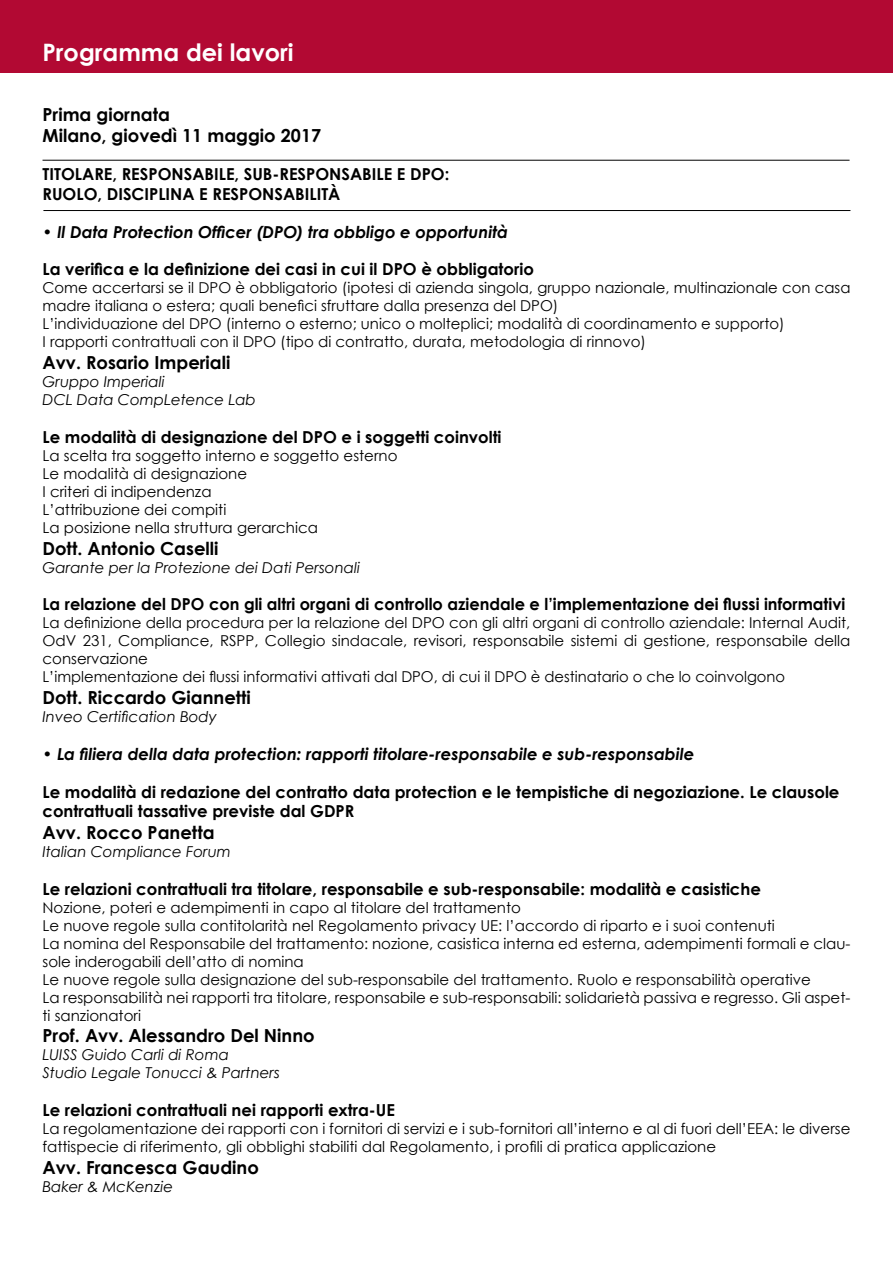
<style>
.page{position:relative;width:893px;height:1263px;background:#fff}
.page>*{position:absolute;margin:0;border:0;box-sizing:border-box;transform-origin:0 0}
.t1{font:700 24px "Century Gothic";color:#fff}
.t2{font:700 18px/21.6px "Century Gothic";color:#000}
.t3{font:700 16.5px/19.8px "Century Gothic";color:#000}
.t4{font:italic 700 16.5px "Century Gothic";color:#000}
.t5{font:15px/18px "Century Gothic";color:#000}
.t6{font:italic 15px/18px "Century Gothic";color:#000}
</style>
<div class="page">
<div style="left:0;top:0;width:893px;height:72px;background:#b20933"></div>
<hr style="left:43px;top:160px;width:806px;height:1px;background:#000">
<hr style="left:43px;top:210px;width:807px;height:1px;background:#000">
<h1 class="t1" style="left:43px;top:34px;width:253px">Programma dei lavori</h1>
<p class="t2" style="left:43px;top:103px;width:280px">Prima giornata<br>Milano, giovedì 11 maggio 2017</p>
<p class="t3" style="left:43px;top:163px;width:408px">TITOLARE, RESPONSABILE, SUB-RESPONSABILE E DPO:<br>RUOLO, DISCIPLINA E RESPONSABILITÀ</p>
<p class="t4" style="left:43px;top:219px;width:467px">• Il Data Protection Officer (DPO) tra obbligo e opportunità</p>
<p class="t3" style="left:43px;top:259px;width:493px">La verifica e la definizione dei casi in cui il DPO è obbligatorio</p>
<p class="t5" style="left:43px;top:279px;width:809px">Come accertarsi se il DPO è obbligatorio (ipotesi di azienda singola, gruppo nazionale, multinazionale con casa madre italiana o estera; quali benefici sfruttare dalla presenza del DPO)<br>L’individuazione del DPO (interno o esterno; unico o molteplici; modalità di coordinamento e supporto)<br>I rapporti contrattuali con il DPO (tipo di contratto, durata, metodologia di rinnovo)</p>
<p class="t2" style="left:43px;top:351px;width:189px">Avv. Rosario Imperiali</p>
<p class="t6" style="left:43px;top:372px;width:215px">Gruppo Imperiali<br>DCL Data CompLetence Lab</p>
<p class="t3" style="left:43px;top:426px;width:461px">Le modalità di designazione del DPO e i soggetti coinvolti</p>
<p class="t5" style="left:43px;top:446px;width:356px">La scelta tra soggetto interno e soggetto esterno Le modalità di designazione<br>I criteri di indipendenza<br>L’attribuzione dei compiti<br>La posizione nella struttura gerarchica</p>
<p class="t2" style="left:43px;top:536px;width:178px">Dott. Antonio Caselli</p>
<p class="t6" style="left:43px;top:558px;width:319px">Garante per la Protezione dei Dati Personali</p>
<p class="t3" style="left:43px;top:594px;width:804px">La relazione del DPO con gli altri organi di controllo aziendale e l’implementazione dei flussi informativi</p>
<p class="t5" style="left:43px;top:614px;width:809px">La definizione della procedura per la relazione del DPO con gli altri organi di controllo aziendale: Internal Audit, OdV 231, Compliance, RSPP, Collegio sindacale, revisori, responsabile sistemi di gestione, responsabile della conservazione<br>L’implementazione dei flussi informativi attivati dal DPO, di cui il DPO è destinatario o che lo coinvolgono</p>
<p class="t2" style="left:43px;top:686px;width:210px">Dott. Riccardo Giannetti</p>
<p class="t6" style="left:43px;top:707px;width:176px">Inveo Certification Body</p>
<p class="t4" style="left:43px;top:741px;width:653px">• La filiera della data protection: rapporti titolare-responsabile e sub-responsabile</p>
<p class="t3" style="left:43px;top:781px;width:798px">Le modalità di redazione del contratto data protection e le tempistiche di negoziazione. Le clausole contrattuali tassative previste dal GDPR</p>
<p class="t2" style="left:43px;top:821px;width:174px">Avv. Rocco Panetta</p>
<p class="t6" style="left:43px;top:842px;width:190px">Italian Compliance Forum</p>
<p class="t3" style="left:43px;top:878px;width:720px">Le relazioni contrattuali tra titolare, responsabile e sub-responsabile: modalità e casistiche</p>
<p class="t5" style="left:43px;top:898px;width:809px">Nozione, poteri e adempimenti in capo al titolare del trattamento<br>Le nuove regole sulla contitolarità nel Regolamento privacy UE: l’accordo di riparto e i suoi contenuti<br>La nomina del Responsabile del trattamento: nozione, casistica interna ed esterna, adempimenti formali e clau&shy;sole inderogabili dell’atto di nomina<br>Le nuove regole sulla designazione del sub-responsabile del trattamento. Ruolo e responsabilità operative<br>La responsabilità nei rapporti tra titolare, responsabile e sub-responsabili: solidarietà passiva e regresso. Gli aspet&shy;ti sanzionatori</p>
<p class="t2" style="left:43px;top:1024px;width:274px">Prof. Avv. Alessandro Del Ninno</p>
<p class="t6" style="left:43px;top:1046px;width:239px">LUISS Guido Carli di Roma<br>Studio Legale Tonucci &amp; Partners</p>
<p class="t3" style="left:43px;top:1099px;width:354px">Le relazioni contrattuali nei rapporti extra-UE</p>
<p class="t5" style="left:43px;top:1119px;width:809px">La regolamentazione dei rapporti con i fornitori di servizi e i sub-fornitori all’interno e al di fuori dell’EEA: le diverse fattispecie di riferimento, gli obblighi stabiliti dal Regolamento, i profili di pratica applicazione</p>
<p class="t2" style="left:43px;top:1156px;width:218px">Avv. Francesca Gaudino</p>
<p class="t6" style="left:43px;top:1177px;width:132px">Baker &amp; McKenzie</p>
</div>
